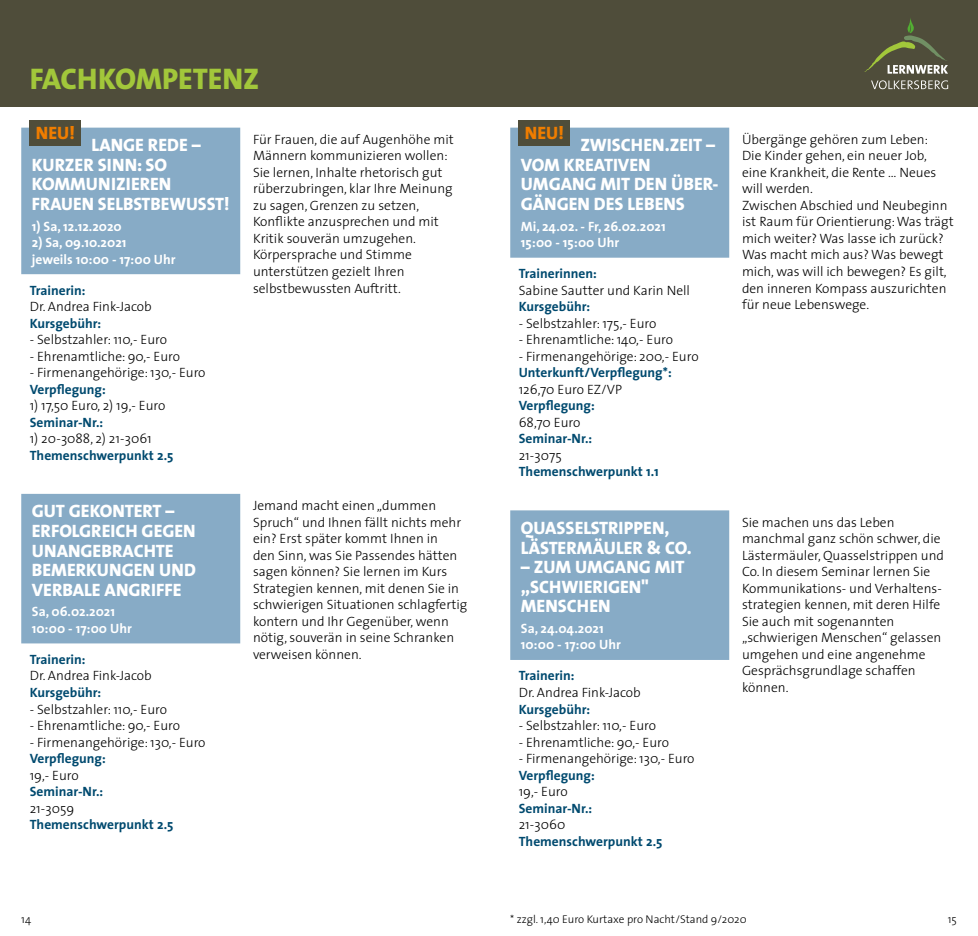
<style>
.page{position:relative;width:978px;height:936px;background:#fff}
.page>*{position:absolute;margin:0;border:0;box-sizing:border-box;transform-origin:0 0}
.Kategorie_Headline{font:800 30px "The Sans";color:#a2c73a}
._1_Headline{font:800 18px/19.5px "The Sans";color:#fff}
._1_Headline-2{font:800 18px "The Sans";letter-spacing:.01em;color:#ef7d00}
._0_Fließtext{font:300 13.5px/16.5px "The Sans";color:#000}
._0_Fließtext-2{font:700 13.5px/16.5px "The Sans";color:#004a6f}
._2_Datum{font:700 13.5px/16.5px "The Sans";color:#fff}
.t1{font:300 11.25px "The Sans";color:#000}
.s1{font-weight:700;color:#004a6f}
.s2{font-weight:300;color:#000}
</style>
<div class="page">
<div style="left:0;top:0;width:978px;height:106px;background:#4f4d3a"></div>
<svg style="left:871px;top:80px;width:77px;height:9px"></svg>
<svg style="left:864px;top:18px;width:84px;height:56px"></svg>
<svg style="left:21px;top:128px;width:219px;height:515px;fill:#87abc6"></svg>
<svg style="left:510px;top:128px;width:219px;height:532px;fill:#87abc6"></svg>
<div style="left:30px;top:120px;width:51px;height:26px;background:#4f4d3a"></div>
<div style="left:519px;top:120px;width:51px;height:26px;background:#4f4d3a"></div>
<p class="Kategorie_Headline" style="left:30px;top:54px;width:231px">FACHKOMPETENZ</p>
<p class="_1_Headline-2" style="left:36px;top:118px;width:41px">NEU!</p>
<p class="_1_Headline-2" style="left:525px;top:118px;width:41px">NEU!</p>
<p class="_0_Fließtext" style="left:253px;top:131px;width:202px">Für Frauen, die auf Augenhöhe mit<br>Männern kommunizieren wollen:<br>Sie lernen, Inhalte rhetorisch gut rüberzubringen, klar Ihre Meinung zu sagen, Grenzen zu setzen,<br>Konflikte anzusprechen und mit<br>Kritik souverän umzugehen.<br>Körpersprache und Stimme unterstützen gezielt Ihren</p>
<p class="_1_Headline" style="left:521px;top:135px;width:199px;text-indent:60px">ZWISCHEN.ZEIT –<br>VOM KREATIVEN<br>UMGANG MIT DEN ÜBER-<br>GÄNGEN DES LEBENS</p>
<p class="_2_Datum" style="left:521px;top:217px;width:146px">Mi, 24.02. - Fr, 26.02.2021<br>15:00 - 15:00 Uhr</p>
<p class="_1_Headline" style="left:32px;top:135px;width:199px;text-indent:60px">LANGE REDE –<br>KURZER SINN: SO<br>KOMMUNIZIEREN<br>FRAUEN SELBSTBEWUSST!</p>
<p class="_2_Datum" style="left:32px;top:217px;width:91px">1) Sa, 12.12.2020</p>
<p class="_2_Datum" style="left:32px;top:234px;width:96px">2) Sa, 09.10.2021</p>
<p class="_2_Datum" style="left:32px;top:250px;width:145px">jeweils 10:00 - 17:00 Uhr</p>
<p class="_0_Fließtext" style="left:519px;top:265px;width:173px"><span class="s1">Trainerinnen:<br></span>Sabine Sautter und Karin Nell</p>
<p class="_0_Fließtext-2" style="left:519px;top:298px;width:73px">Kursgebühr:</p>
<p class="_0_Fließtext" style="left:519px;top:314px;width:139px">- Selbstzahler: 175,- Euro</p>
<p class="_0_Fließtext" style="left:519px;top:331px;width:156px">- Ehrenamtliche: 140,- Euro</p>
<p class="_0_Fließtext" style="left:519px;top:347px;width:181px">- Firmenangehörige: 200,- Euro</p>
<p class="_0_Fließtext-2" style="left:519px;top:364px;width:154px">Unterkunft/Verpflegung*:</p>
<p class="_0_Fließtext" style="left:519px;top:380px;width:105px">126,70 Euro EZ/VP</p>
<p class="_0_Fließtext-2" style="left:519px;top:397px;width:78px">Verpflegung:<br><span class="s2">68,70 Euro</span></p>
<p class="_0_Fließtext-2" style="left:519px;top:430px;width:75px">Seminar-Nr.:<br><span class="s2">21-3075</span></p>
<p class="_0_Fließtext-2" style="left:519px;top:463px;width:142px">Themenschwerpunkt 1.1</p>
<p class="_0_Fließtext-2" style="left:30px;top:281px;width:57px">Trainerin:</p>
<p class="_0_Fließtext" style="left:253px;top:279px;width:150px">selbstbewussten Auftritt.</p>
<p class="_0_Fließtext" style="left:30px;top:298px;width:123px">Dr. Andrea Fink-Jacob</p>
<p class="_0_Fließtext-2" style="left:30px;top:314px;width:73px">Kursgebühr:</p>
<p class="_0_Fließtext" style="left:30px;top:331px;width:139px">- Selbstzahler: 110,- Euro</p>
<p class="_0_Fließtext" style="left:30px;top:347px;width:152px">- Ehrenamtliche: 90,- Euro</p>
<p class="_0_Fließtext" style="left:30px;top:364px;width:177px">- Firmenangehörige: 130,- Euro</p>
<p class="_0_Fließtext-2" style="left:30px;top:380px;width:78px">Verpflegung:</p>
<p class="_0_Fließtext" style="left:30px;top:397px;width:137px">1) 17,50 Euro, 2) 19,- Euro</p>
<p class="_0_Fließtext-2" style="left:30px;top:413px;width:75px">Seminar-Nr.:</p>
<p class="_0_Fließtext" style="left:30px;top:430px;width:123px">1) 20-3088, 2) 21-3061</p>
<p class="_0_Fließtext-2" style="left:30px;top:446px;width:145px">Themenschwerpunkt 2.5</p>
<p class="_1_Headline" style="left:32px;top:501px;width:166px">GUT GEKONTERT –<br>ERFOLGREICH GEGEN<br>UNANGEBRACHTE<br>BEMERKUNGEN UND<br>VERBALE ANGRIFFE</p>
<p class="_2_Datum" style="left:32px;top:603px;width:101px">Sa, 06.02.2021<br>10:00 - 17:00 Uhr</p>
<p class="_0_Fließtext" style="left:30px;top:650px;width:123px"><span class="s1">Trainerin:<br></span>Dr. Andrea Fink-Jacob</p>
<p class="_0_Fließtext-2" style="left:30px;top:683px;width:73px">Kursgebühr:</p>
<p class="_0_Fließtext" style="left:30px;top:700px;width:139px">- Selbstzahler: 110,- Euro</p>
<p class="_0_Fließtext" style="left:30px;top:716px;width:152px">- Ehrenamtliche: 90,- Euro</p>
<p class="_0_Fließtext" style="left:30px;top:733px;width:177px">- Firmenangehörige: 130,- Euro</p>
<p class="_0_Fließtext-2" style="left:30px;top:749px;width:78px">Verpflegung:<br><span class="s2">19,- Euro</span></p>
<p class="_0_Fließtext-2" style="left:30px;top:782px;width:75px">Seminar-Nr.:<br><span class="s2">21-3059</span></p>
<p class="_0_Fließtext-2" style="left:30px;top:815px;width:145px">Themenschwerpunkt 2.5</p>
<p class="_0_Fließtext" style="left:253px;top:497px;width:216px">Jemand macht einen „dummen<br>Spruch“ und Ihnen fällt nichts mehr ein? Erst später kommt Ihnen in<br>den Sinn, was Sie Passendes hätten sagen können? Sie lernen im Kurs<br>Strategien kennen, mit denen Sie in schwierigen Situationen schlagfertig kontern und Ihr Gegenüber, wenn nötig, souverän in seine Schranken verweisen können.</p>
<p class="_1_Headline" style="left:521px;top:517px;width:172px">QUASSELSTRIPPEN,<br>LÄSTERMÄULER &amp; CO.</p>
<p class="_1_Headline" style="left:521px;top:556px;width:165px">– ZUM UMGANG MIT „SCHWIERIGEN"<br>MENSCHEN</p>
<p class="_2_Datum" style="left:521px;top:619px;width:84px">Sa, 24.04.2021</p>
<p class="_2_Datum" style="left:521px;top:636px;width:101px">10:00 - 17:00 Uhr</p>
<p class="_0_Fließtext" style="left:519px;top:667px;width:123px"><span class="s1">Trainerin:<br></span>Dr. Andrea Fink-Jacob</p>
<p class="_0_Fließtext-2" style="left:519px;top:700px;width:73px">Kursgebühr:</p>
<p class="_0_Fließtext" style="left:519px;top:716px;width:139px">- Selbstzahler: 110,- Euro</p>
<p class="_0_Fließtext" style="left:519px;top:733px;width:152px">- Ehrenamtliche: 90,- Euro</p>
<p class="_0_Fließtext" style="left:519px;top:749px;width:177px">- Firmenangehörige: 130,- Euro</p>
<p class="_0_Fließtext-2" style="left:519px;top:766px;width:78px">Verpflegung:<br><span class="s2">19,- Euro</span></p>
<p class="_0_Fließtext-2" style="left:519px;top:799px;width:75px">Seminar-Nr.:<br><span class="s2">21-3060</span></p>
<p class="_0_Fließtext-2" style="left:519px;top:832px;width:145px">Themenschwerpunkt 2.5</p>
<p class="_0_Fließtext" style="left:742px;top:131px;width:196px">Übergänge gehören zum Leben:<br>Die Kinder gehen, ein neuer Job, eine Krankheit, die Rente … Neues will werden.</p>
<p class="_0_Fließtext" style="left:742px;top:197px;width:213px">Zwischen Abschied und Neubeginn ist Raum für Orientierung: Was trägt mich weiter? Was lasse ich zurück?<br>Was macht mich aus? Was bewegt mich, was will ich bewegen? Es gilt, den inneren Kompass auszurichten für neue Lebenswege.</p>
<p class="_0_Fließtext" style="left:742px;top:513px;width:204px">Sie machen uns das Leben manchmal ganz schön schwer, die<br>Lästermäuler, Quasselstrippen und<br>Co. In diesem Seminar lernen Sie<br>Kommunikations- und Verhaltens&shy;strategien kennen, mit deren Hilfe<br>Sie auch mit sogenannten „schwierigen Menschen“ gelassen umgehen und eine angenehme<br>Gesprächsgrundlage schaffen können.</p>
<p class="t1" style="left:21px;top:909px;width:11px">14</p>
<p class="t1" style="left:510px;top:909px;width:238px">* zzgl. 1,40 Euro Kurtaxe pro Nacht/Stand 9/2020</p>
<p class="t1" style="left:948px;top:909px;width:11px">15</p>
</div>
